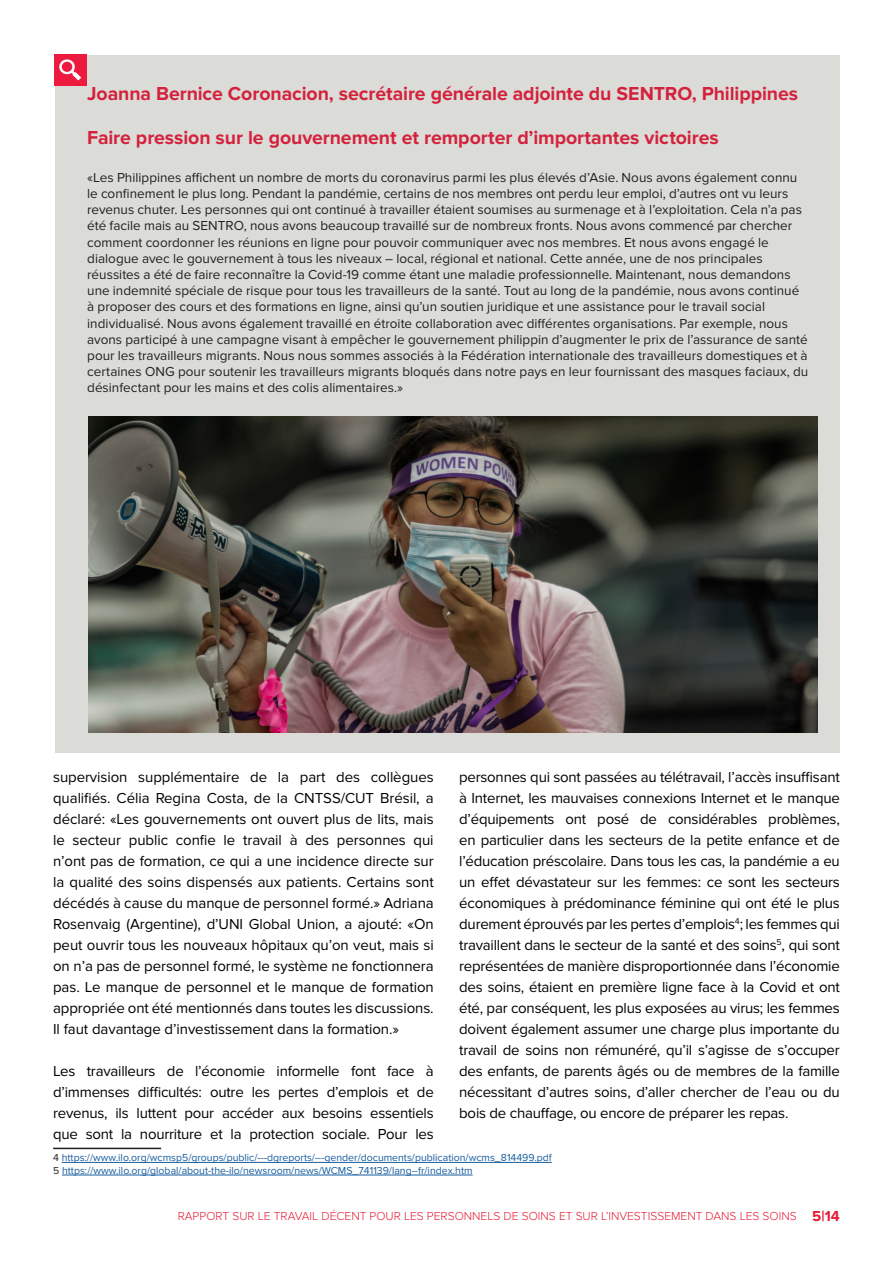
<style>
.page{position:relative;width:893px;height:1263px;background:#fff}
.page>*{position:absolute;margin:0;border:0;box-sizing:border-box;transform-origin:0 0}
.Subheader{font:700 19.5px "Proxima Nova";letter-spacing:-.005em;color:#d4223d}
.t1{font:15px/21px "Proxima Nova";letter-spacing:-.015em;color:#000;text-align:justify}
.Body_copy{font:13.5px/16.2px "Proxima Nova";color:#231f20}
.t2{font:300 12px "Proxima Nova";color:#e61c35}
.t3{font:10.5px "Proxima Nova";color:#175d9e}
.s1{color:#231f20}
.s2{font-weight:700;font-size:15px}
</style>
<div class="page">
<hr style="left:53px;top:1148px;width:108px;height:1px;background:#231f20">
<hr style="left:62px;top:1162px;width:490px;height:1px;background:#175d9e">
<hr style="left:62px;top:1175px;width:411px;height:1px;background:#175d9e">
<div style="left:55px;top:55px;width:785px;height:698px;background:#dbdcd8"></div>
<div style="left:54px;top:54px;width:32px;height:32px;background:#ed1a40"></div>
<svg style="left:59px;top:59px;width:22px;height:21px"></svg>
<img style="left:89px;top:417px;width:729px;height:315px">
<p class="Subheader" style="left:87px;top:82px;width:712px">Joanna Bernice Coronacion, secrétaire générale adjointe du SENTRO, Philippines</p>
<p class="Subheader" style="left:87px;top:127px;width:633px">Faire pression sur le gouvernement et remporter d’importantes victoires</p>
<p class="Body_copy" style="left:87px;top:169px;width:722px">«Les Philippines affichent un nombre de morts du coronavirus parmi les plus élevés d’Asie. Nous avons également connu le confinement le plus long. Pendant la pandémie, certains de nos membres ont perdu leur emploi, d’autres ont vu leurs revenus chuter. Les personnes qui ont continué à travailler étaient soumises au surmenage et à l’exploitation. Cela n’a pas été facile mais au SENTRO, nous avons beaucoup travaillé sur de nombreux fronts. Nous avons commencé par chercher comment coordonner les réunions en ligne pour pouvoir communiquer avec nos membres. Et nous avons engagé le dialogue avec le gouvernement à tous les niveaux – local, régional et national. Cette année, une de nos principales réussites a été de faire reconnaître la Covid-19 comme étant une maladie professionnelle. Maintenant, nous demandons une indemnité spéciale de risque pour tous les travailleurs de la santé. Tout au long de la pandémie, nous avons continué à proposer des cours et des formations en ligne, ainsi qu’un soutien juridique et une assistance pour le travail social individualisé. Nous avons également travaillé en étroite collaboration avec différentes organisations. Par exemple, nous avons participé à une campagne visant à empêcher le gouvernement philippin d’augmenter le prix de l’assurance de santé pour les travailleurs migrants. Nous nous sommes associés à la Fédération internationale des travailleurs domestiques et à certaines ONG pour soutenir les travailleurs migrants bloqués dans notre pays en leur fournissant des masques faciaux, du désinfectant pour les mains et des colis alimentaires.»</p>
<p class="t1" style="left:53px;top:766px;width:382px">supervision supplémentaire de la part des collègues qualifiés. Célia Regina Costa, de la CNTSS/CUT Brésil, a déclaré: «Les gouvernements ont ouvert plus de lits, mais le secteur public confie le travail à des personnes qui n’ont pas de formation, ce qui a une incidence directe sur la qualité des soins dispensés aux patients. Certains sont décédés à cause du manque de personnel formé.» Adriana Rosenvaig (Argentine), d’UNI Global Union, a ajouté: «On peut ouvrir tous les nouveaux hôpitaux qu’on veut, mais si on n’a pas de personnel formé, le système ne fonctionnera pas. Le manque de personnel et le manque de formation appropriée ont été mentionnés dans toutes les discussions.<br>Il faut davantage d’investissement dans la formation.»</p>
<p class="t1" style="left:53px;top:1060px;width:382px">Les travailleurs de l’économie informelle font face à d’immenses difficultés: outre les pertes d’emplois et de revenus, ils luttent pour accéder aux besoins essentiels que sont la nourriture et la protection sociale. Pour les</p>
<p class="t3" style="left:53px;top:1151px;width:500px"><span class="s1">4</span> https://www.ilo.org/wcmsp5/groups/public/---dgreports/---gender/documents/publication/wcms_814499.pdf</p>
<p class="t3" style="left:53px;top:1164px;width:421px"><span class="s1">5</span> https://www.ilo.org/global/about-the-ilo/newsroom/news/WCMS_741139/lang--fr/index.htm</p>
<p class="t1" style="left:459px;top:766px;width:382px">personnes qui sont passées au télétravail, l’accès insuffisant à Internet, les mauvaises connexions Internet et le manque d’équipements ont posé de considérables problèmes, en particulier dans les secteurs de la petite enfance et de l’éducation préscolaire. Dans tous les cas, la pandémie a eu un effet dévastateur sur les femmes: ce sont les secteurs économiques à prédominance féminine qui ont été le plus durement éprouvés par les pertes d’emplois<sup>4</sup>; les femmes qui travaillent dans le secteur de la santé et des soins<sup>5</sup>, qui sont représentées de manière disproportionnée dans l’économie des soins, étaient en première ligne face à la Covid et ont été, par conséquent, les plus exposées au virus; les femmes doivent également assumer une charge plus importante du travail de soins non rémunéré, qu’il s’agisse de s’occuper des enfants, de parents âgés ou de membres de la famille nécessitant d’autres soins, d’aller chercher de l’eau ou du bois de chauffage, ou encore de préparer les repas.</p>
<p class="t2" style="left:178px;top:1209px;width:664px">RAPPORT SUR LE TRAVAIL DÉCENT POUR LES PERSONNELS DE SOINS ET SUR L’INVESTISSEMENT DANS LES SOINS <span class="s2">5|14</span></p>
</div>
